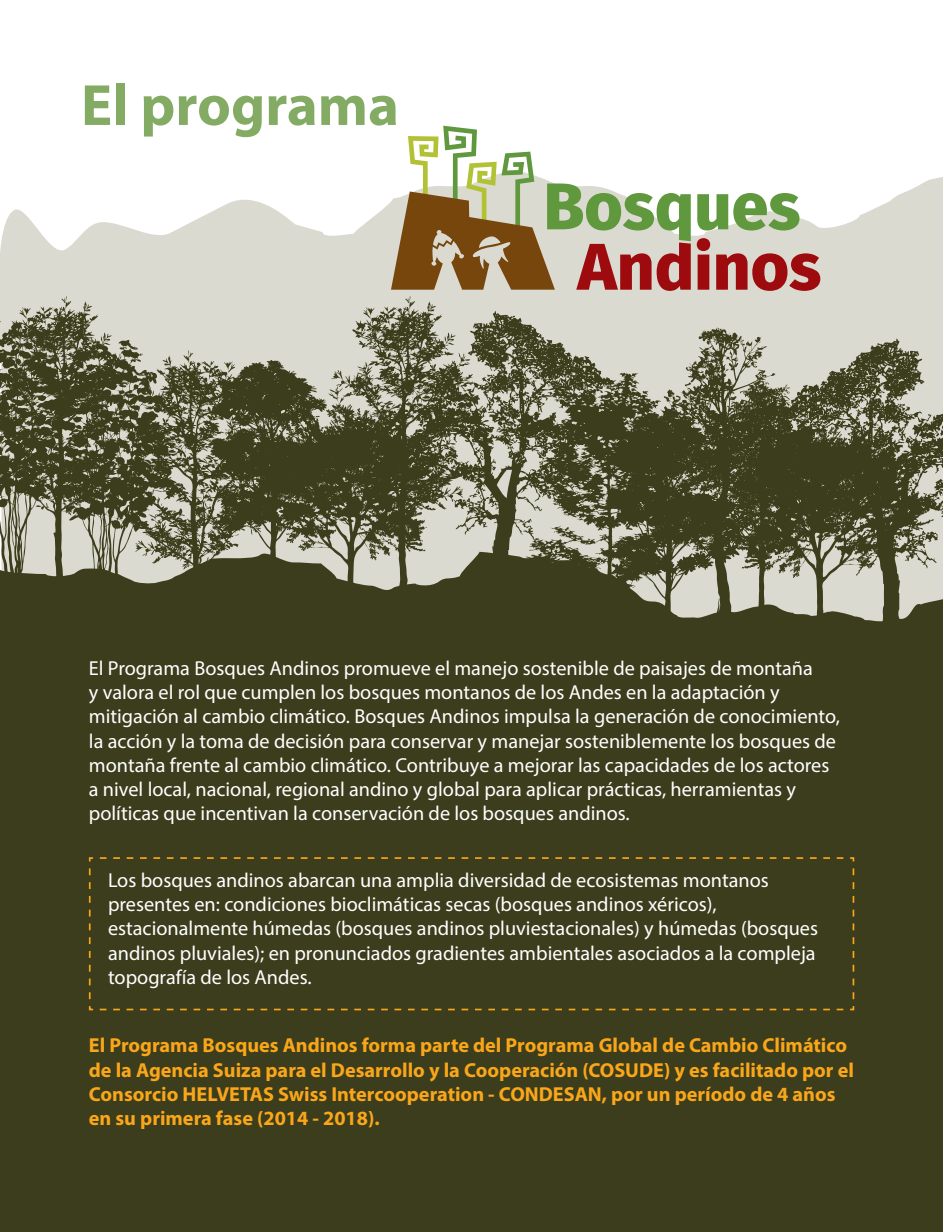
<style>
.page{position:relative;width:944px;height:1232px;background:#fff}
.page>*{position:absolute;margin:0;border:0;box-sizing:border-box;transform-origin:0 0}
.t1{font:700 58.5px "Myriad Pro";color:#84ab63}
.t2{font:20.25px/24.3px "Myriad Pro";color:#fff}
.t3{font:700 20.25px/24.3px "Myriad Pro";color:#faa61a}
</style>
<div class="page">
<div style="left:0;top:645px;width:943px;height:586px;background:#3b3d1c"></div>
<svg style="left:935px;top:338px;width:8px;height:307px;background:#a4a492"></svg>
<svg style="left:0;top:126px;width:935px;height:549px;background:#94937e"></svg>
<div style="left:88px;top:856px;width:767px;height:155px;background:#3b3d1c"></div>
<h1 class="t1" style="left:81px;top:67px;width:319px">El programa</h1>
<p class="t2" style="left:89px;top:655px;width:753px">El Programa Bosques Andinos promueve el manejo sostenible de paisajes de montaña<br>y valora el rol que cumplen los bosques montanos de los Andes en la adaptación y mitigación al cambio climático. Bosques Andinos impulsa la generación de conocimiento, la acción y la toma de decisión para conservar y manejar sosteniblemente los bosques de montaña frente al cambio climático. Contribuye a mejorar las capacidades de los actores a nivel local, nacional, regional andino y global para aplicar prácticas, herramientas y políticas que incentivan la conservación de los bosques andinos.</p>
<p class="t2" style="left:108px;top:867px;width:712px">Los bosques andinos abarcan una amplia diversidad de ecosistemas montanos presentes en: condiciones bioclimáticas secas (bosques andinos xéricos), estacionalmente húmedas (bosques andinos pluviestacionales) y húmedas (bosques andinos pluviales); en pronunciados gradientes ambientales asociados a la compleja topografía de los Andes.</p>
<p class="t3" style="left:89px;top:1032px;width:767px">El Programa Bosques Andinos forma parte del Programa Global de Cambio Climático de la Agencia Suiza para el Desarrollo y la Cooperación (COSUDE) y es facilitado por el Consorcio HELVETAS Swiss Intercooperation - CONDESAN, por un período de 4 años en su primera fase (2014 - 2018).</p>
</div>
